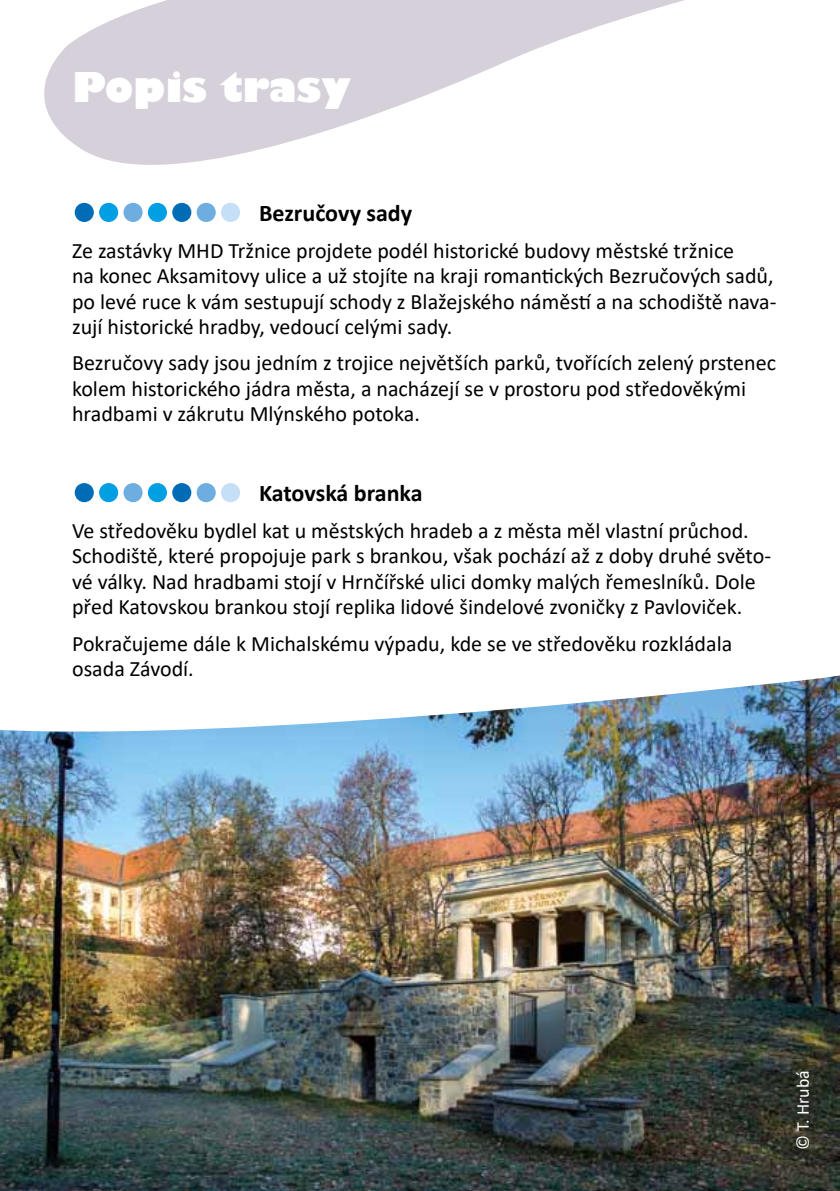
<style>
.page{position:relative;width:840px;height:1191px;background:#fff}
.page>*{position:absolute;margin:0;border:0;box-sizing:border-box;transform-origin:0 0}
.t1{font:800 60px "Gill Sans";color:#006cb6}
.t2{font:800 40px "Gill Sans";color:#fff}
.t3{font:700 24px "Calibri";color:#000}
.t4{font:22px/25.2px "Calibri";color:#000}
.t5{font:18px "Calibri";color:#fff}
.s1{color:#009fe3}
.s2{color:#6daddf}
.s3{color:#c4dff6}
</style>
<div class="page">
<img style="left:0;top:763px;width:839px;height:428px">
<svg style="left:44px;top:0;width:641px;height:165px;fill:#d5d0d9"></svg>
<img style="left:0;top:675px;width:839px;height:88px">
<h2 class="t2" style="left:72px;top:62px;width:280px">Popis trasy</h2>
<h1 class="t1" style="left:72px;top:161px;width:172px">.<span class="s1">.</span><span class="s2">.</span><span class="s1">.</span>.<span class="s2">.</span><span class="s3">.</span></h1>
<p class="t3" style="left:259px;top:196px;width:155px">Bezručovy sady</p>
<p class="t4" style="left:72px;top:237px;width:705px">Ze zastávky MHD Tržnice projdete podél historické budovy městské tržnice<br>na konec Aksamitovy ulice a už stojíte na kraji romantických Bezručových sadů, po levé ruce k vám sestupují schody z Blažejského náměstí a na schodiště nava&shy;zují historické hradby, vedoucí celými sady.</p>
<p class="t4" style="left:72px;top:350px;width:705px">Bezručovy sady jsou jedním z trojice největších parků, tvořících zelený prstenec kolem historického jádra města, a nacházejí se v prostoru pod středověkými hradbami v zákrutu Mlýnského potoka.</p>
<h1 class="t1" style="left:72px;top:442px;width:172px">.<span class="s1">.</span><span class="s2">.</span><span class="s1">.</span>.<span class="s2">.</span><span class="s3">.</span></h1>
<p class="t3" style="left:259px;top:476px;width:165px">Katovská branka</p>
<p class="t4" style="left:72px;top:517px;width:700px">Ve středověku bydlel kat u městských hradeb a z města měl vlastní průchod.<br>Schodiště, které propojuje park s brankou, však pochází až z doby druhé světo&shy;vé války. Nad hradbami stojí v Hrnčířské ulici domky malých řemeslníků. Dole před Katovskou brankou stojí replika lidové šindelové zvoničky z Pavloviček.</p>
<p class="t4" style="left:72px;top:630px;width:661px">Pokračujeme dále k Michalskému výpadu, kde se ve středověku rozkládala osada Závodí.</p>
<p class="t5" style="left:789px;top:1149px;width:81px;rotate:-90deg">© T. Hrubá</p>
</div>
